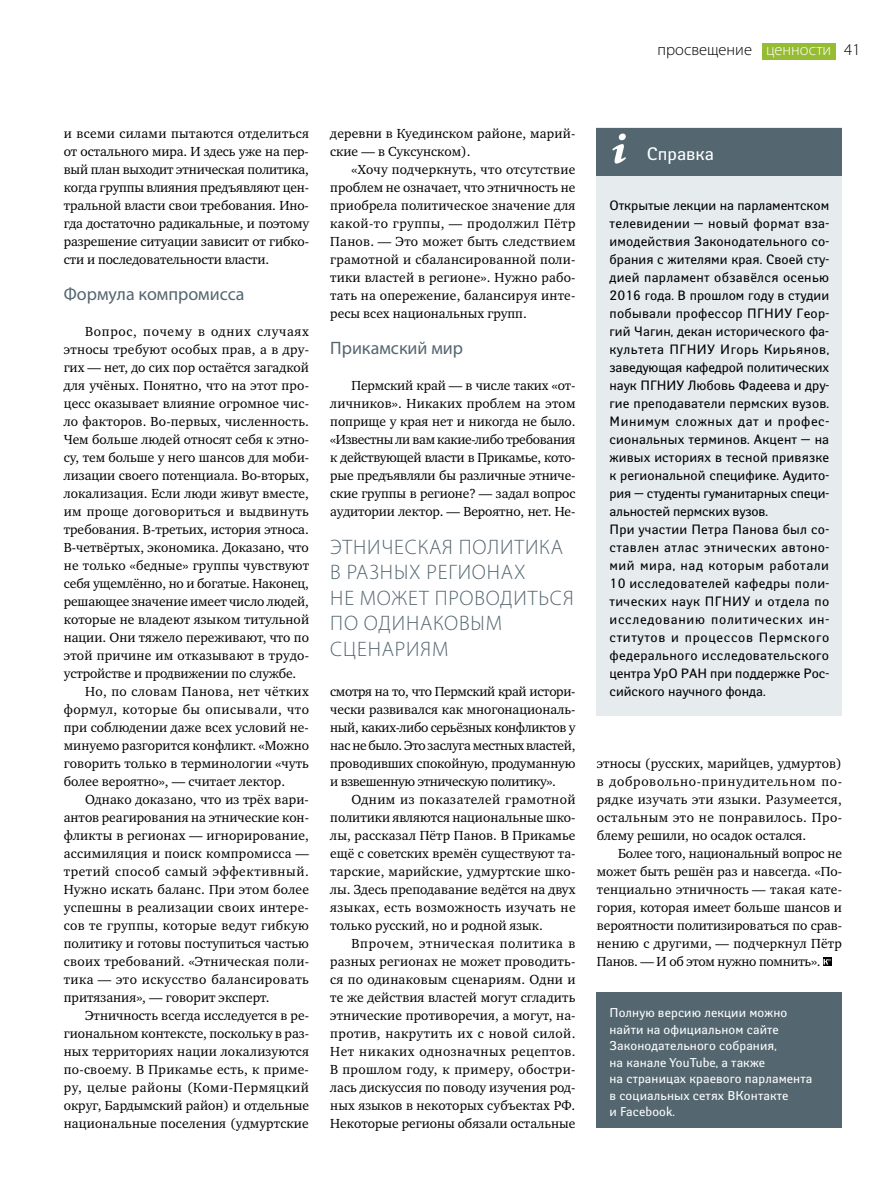
<style>
.page{position:relative;width:893px;height:1191px;background:#fff}
.page>*{position:absolute;margin:0;border:0;box-sizing:border-box;transform-origin:0 0}
.t1{font:300 21px/25.5px "Myriad Pro";letter-spacing:.04em;color:#546670}
.t2{font:18px "Myriad Pro";color:#546670}
.t3{font:18px "Yanus";color:#fff}
.t4{font:300 16.5px "Myriad Pro";color:#000}
.t5{font:300 16.5px "Myriad Pro";color:#fff}
.t6{font:13.5px/18px "Charter ITC";letter-spacing:.005em;color:#000;text-align:justify}
.t7{font:13.5px/18px "Yanus";letter-spacing:.01em;color:#000}
.t8{font:13.5px "Charter ITC";letter-spacing:.025em;color:#000}
.t9{font:13.5px "Charter ITC";letter-spacing:.04em;color:#000}
.t10{font:13.5px "Charter ITC";letter-spacing:.03em;color:#000}
.t11{font:13.5px "Charter ITC";letter-spacing:.05em;color:#000}
.t12{font:12.75px/16.5px "Yanus";letter-spacing:.01em;color:#fff}
.s1{color:#000}
</style>
<div class="page">
<div style="left:762px;top:43px;width:73px;height:16px;background:#96bc33"></div>
<svg style="left:823px;top:957px;width:8px;height:9px"></svg>
<svg style="left:824px;top:959px;width:7px;height:5px"></svg>
<div style="left:597px;top:992px;width:245px;height:136px;background:#546670"></div>
<div style="left:597px;top:128px;width:245px;height:588px;background:#e6ebee"></div>
<div style="left:597px;top:128px;width:245px;height:48px;background:#546670"></div>
<svg style="left:612px;top:134px;width:14px;height:30px"></svg>
<p class="t4" style="left:657px;top:40px;width:96px">просвещение</p>
<p class="t5" style="left:766px;top:40px;width:96px">ценности <span class="s1">41</span></p>
<p class="t6" style="left:64px;top:124px;width:247px">и всеми силами пытаются отделиться от остального мира. И здесь уже на пер&shy;вый план выходит этническая политика, когда группы влияния предъявляют цен&shy;тральной власти свои требования. Ино&shy;гда достаточно радикальные, и поэтому разрешение ситуации зависит от гибко&shy;сти и последовательности власти.</p>
<h2 class="t2" style="left:64px;top:283px;width:182px">Формула компромисса</h2>
<p class="t11" style="left:85px;top:323px;width:225px">Вопрос, почему в одних случаях</p>
<p class="t6" style="left:64px;top:340px;width:247px">этносы требуют особых прав, а в дру-</p>
<p class="t6" style="left:64px;top:358px;width:247px">гих — нет, до сих пор остаётся загадкой</p>
<p class="t6" style="left:64px;top:376px;width:247px">для учёных. Понятно, что на этот про-</p>
<p class="t6" style="left:64px;top:394px;width:247px">цесс оказывает влияние огромное чис-</p>
<p class="t6" style="left:64px;top:412px;width:247px">ло факторов. Во-первых, численность.</p>
<p class="t6" style="left:64px;top:430px;width:247px">Чем больше людей относят себя к этно-</p>
<p class="t6" style="left:64px;top:448px;width:247px">су, тем больше у него шансов для моби-</p>
<p class="t6" style="left:64px;top:466px;width:247px">лизации своего потенциала. Во-вторых,</p>
<p class="t6" style="left:64px;top:484px;width:247px">локализация. Если люди живут вместе,</p>
<p class="t10" style="left:64px;top:503px;width:247px">им проще договориться и выдвинуть</p>
<p class="t6" style="left:64px;top:520px;width:247px">требования. В-третьих, история этноса.</p>
<p class="t6" style="left:64px;top:538px;width:247px">В-четвёртых, экономика. Доказано, что</p>
<p class="t6" style="left:64px;top:556px;width:247px">не только «бедные» группы чувствуют</p>
<p class="t6" style="left:64px;top:574px;width:247px">себя ущемлённо, но и богатые. Наконец,</p>
<p class="t6" style="left:64px;top:592px;width:247px">решающее значение имеет число людей,</p>
<p class="t6" style="left:64px;top:610px;width:247px">которые не владеют языком титульной</p>
<p class="t6" style="left:64px;top:628px;width:247px">нации. Они тяжело переживают, что по</p>
<p class="t6" style="left:64px;top:646px;width:245px">этой причине им отказывают в трудо-</p>
<p class="t6" style="left:64px;top:664px;width:234px">устройстве и продвижении по службе.</p>
<p class="t8" style="left:85px;top:683px;width:225px">Но, по словам Панова, нет чётких</p>
<p class="t9" style="left:64px;top:701px;width:247px">формул, которые бы описывали, что</p>
<p class="t6" style="left:64px;top:718px;width:247px">при соблюдении даже всех условий не-</p>
<p class="t6" style="left:64px;top:736px;width:247px">минуемо разгорится конфликт. «Можно</p>
<p class="t6" style="left:64px;top:754px;width:247px">говорить только в терминологии «чуть</p>
<p class="t6" style="left:64px;top:772px;width:223px">более вероятно», — считает лектор.</p>
<p class="t6" style="left:85px;top:790px;width:225px">Однако доказано, что из трёх вари-</p>
<p class="t6" style="left:64px;top:808px;width:247px">антов реагирования на этнические кон-</p>
<p class="t6" style="left:64px;top:826px;width:247px">фликты в регионах — игнорирование,</p>
<p class="t6" style="left:64px;top:844px;width:247px">ассимиляция и поиск компромисса —</p>
<p class="t9" style="left:64px;top:862px;width:247px">третий способ самый эффективный.</p>
<p class="t6" style="left:64px;top:880px;width:247px">Нужно искать баланс. При этом более</p>
<p class="t8" style="left:64px;top:898px;width:247px">успешны в реализации своих интере-</p>
<p class="t8" style="left:64px;top:916px;width:247px">сов те группы, которые ведут гибкую</p>
<p class="t6" style="left:64px;top:934px;width:247px">политику и готовы поступиться частью</p>
<p class="t6" style="left:64px;top:952px;width:247px">своих требований. «Этническая поли-</p>
<p class="t10" style="left:64px;top:970px;width:247px">тика — это искусство балансировать</p>
<p class="t6" style="left:64px;top:988px;width:207px">притязания», — говорит эксперт.</p>
<p class="t6" style="left:85px;top:1006px;width:225px">Этничность всегда исследуется в ре-</p>
<p class="t6" style="left:64px;top:1024px;width:247px">гиональном контексте, поскольку в раз-</p>
<p class="t6" style="left:64px;top:1042px;width:247px">ных территориях нации локализуются</p>
<p class="t6" style="left:64px;top:1060px;width:247px">по-своему. В Прикамье есть, к приме-</p>
<p class="t9" style="left:64px;top:1078px;width:247px">ру, целые районы (Коми-Пермяцкий</p>
<p class="t6" style="left:64px;top:1096px;width:247px">округ, Бардымский район) и отдельные</p>
<p class="t6" style="left:64px;top:1114px;width:247px">национальные поселения (удмуртские</p>
<p class="t6" style="left:330px;top:124px;width:247px">деревни в Куединском районе, марий&shy;ские — в Суксунском).</p>
<p class="t6" style="left:330px;top:160px;width:247px;text-indent:21px">«Хочу подчеркнуть, что отсутствие проблем не означает, что этничность не приобрела политическое значение для какой-то группы, — продолжил Пётр Панов. — Это может быть следствием грамотной и сбалансированной поли&shy;тики властей в регионе». Нужно рабо&shy;тать на опережение, балансируя инте&shy;ресы всех национальных групп.</p>
<h2 class="t2" style="left:330px;top:337px;width:134px">Прикамский мир</h2>
<p class="t6" style="left:330px;top:376px;width:247px;text-indent:21px">Пермский край — в числе таких «от&shy;личников». Никаких проблем на этом поприще у края нет и никогда не было. «Известны ли вам какие-либо требования к действующей власти в Прикамье, кото&shy;рые предъявляли бы различные этниче&shy;ские группы в регионе? — задал вопрос аудитории лектор. — Вероятно, нет. Не-</p>
<h1 class="t1" style="left:330px;top:534px;width:245px">ЭТНИЧЕСКАЯ ПОЛИТИКА<br>В РАЗНЫХ РЕГИОНАХ<br>НЕ МОЖЕТ ПРОВОДИТЬСЯ<br>ПО ОДИНАКОВЫМ<br>СЦЕНАРИЯМ</h1>
<p class="t6" style="left:330px;top:682px;width:247px">смотря на то, что Пермский край истори&shy;чески развивался как многонациональ&shy;ный, каких-либо серьёзных конфликтов у нас не было. Это заслуга местных властей, проводивших спокойную, продуманную и взвешенную этническую политику».</p>
<p class="t6" style="left:330px;top:790px;width:247px;text-indent:21px">Одним из показателей грамотной политики являются национальные шко&shy;лы, рассказал Пётр Панов. В Прикамье ещё с советских времён существуют та&shy;тарские, марийские, удмуртские шко&shy;лы. Здесь преподавание ведётся на двух языках, есть возможность изучать не только русский, но и родной язык.</p>
<p class="t6" style="left:330px;top:934px;width:247px;text-indent:21px">Впрочем, этническая политика в разных регионах не может проводить&shy;ся по одинаковым сценариям. Одни и те же действия властей могут сгладить этнические противоречия, а могут, на&shy;против, накрутить их с новой силой.<br>Нет никаких однозначных рецептов.<br>В прошлом году, к примеру, обостри&shy;лась дискуссия по поводу изучения род&shy;ных языков в некоторых субъектах РФ.<br>Некоторые регионы обязали остальные</p>
<h2 class="t3" style="left:647px;top:142px;width:69px">Справка</h2>
<p class="t7" style="left:609px;top:196px;width:221px">Открытые лекции на парламентском телевидении — новый формат вза&shy;имодействия Законодательного со&shy;брания с жителями края. Своей сту&shy;дией парламент обзавёлся осенью<br>2016 года. В прошлом году в студии побывали профессор ПГНИУ Геор&shy;гий Чагин, декан исторического фа&shy;культета ПГНИУ Игорь Кирьянов, заведующая кафедрой политических наук ПГНИУ Любовь Фадеева и дру&shy;гие преподаватели пермских вузов.<br>Минимум сложных дат и профес&shy;сиональных терминов. Акцент — на живых историях в тесной привязке к региональной специфике. Аудито&shy;рия — студенты гуманитарных специ&shy;альностей пермских вузов.<br>При участии Петра Панова был со&shy;ставлен атлас этнических автоно&shy;мий мира, над которым работали<br>10 исследователей кафедры поли&shy;тических наук ПГНИУ и отдела по исследованию политических ин&shy;ститутов и процессов Пермского федерального исследовательского центра УрО РАН при поддержке Рос&shy;сийского научного фонда.</p>
<p class="t6" style="left:597px;top:754px;width:247px">этносы (русских, марийцев, удмуртов) в добровольно-принудительном по&shy;рядке изучать эти языки. Разумеется, остальным это не понравилось. Про&shy;блему решили, но осадок остался.</p>
<p class="t6" style="left:597px;top:844px;width:247px;text-indent:21px">Более того, национальный вопрос не может быть решён раз и навсегда. «По&shy;тенциально этничность — такая кате&shy;гория, которая имеет больше шансов и вероятности политизироваться по срав&shy;нению с другими, — подчеркнул Пётр Панов. — И об этом нужно помнить».</p>
<p class="t12" style="left:609px;top:1004px;width:204px">Полную версию лекции можно найти на официальном сайте<br>Законодательного собрания,<br>на канале YouTube, а также<br>на страницах краевого парламента в социальных сетях ВКонтакте<br>и Facebook.</p>
</div>
